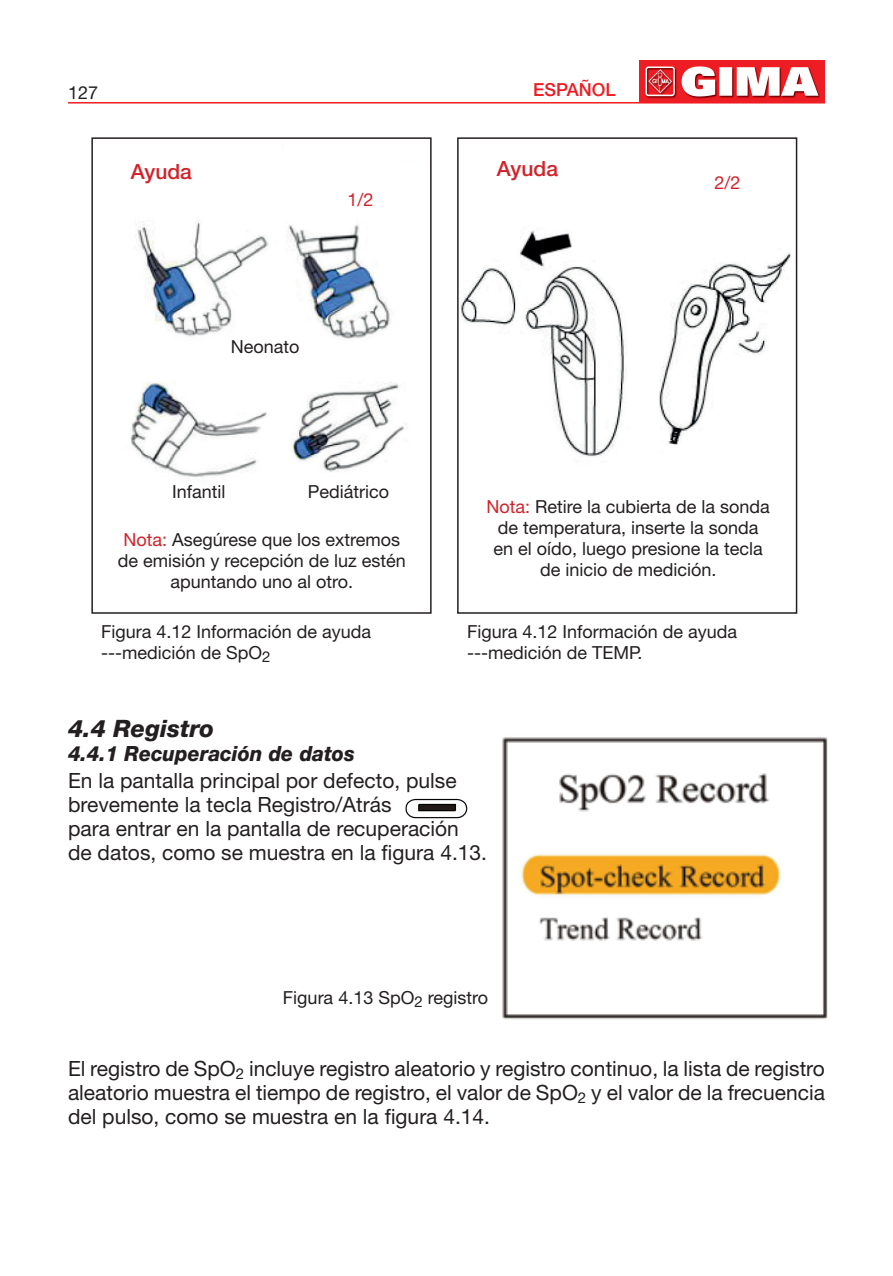
<style>
.page{position:relative;width:893px;height:1276px;background:#fff}
.page>*{position:absolute;margin:0;border:0;box-sizing:border-box;transform-origin:0 0}
.sottocapitolo{font:italic 800 24px "Helvetica Neue LT Std";color:#231f20}
.t1{font:21px/24px "Helvetica Neue LT Std";color:#231f20;text-align:justify}
.t2{font:italic 800 21px "Helvetica Neue LT Std";color:#231f20;scale:.95 1}
.t3{font:500 21px "Helvetica Neue LT Std";color:#d1232a}
.t4{font:18px/21px "Helvetica Neue LT Std";color:#231f20;text-align:center}
.t5{font:500 18px "Helvetica Neue LT Std";color:#ee1d23}
.t6{font:18px "Helvetica Neue LT Std";color:#d1232a}
.s1{color:#d1232a}
</style>
<div class="page">
<hr style="left:68px;top:102px;width:757px;height:2px;background:#ee1d23">
<img style="left:639px;top:61px;width:185px;height:41px">
<img style="left:405px;top:798px;width:63px;height:21px">
<img style="left:130px;top:222px;width:277px;height:257px">
<div style="left:91px;top:137px;width:341px;height:477px;border:2px solid #231f20"></div>
<img style="left:460px;top:231px;width:331px;height:226px">
<div style="left:457px;top:137px;width:340px;height:477px;border:2px solid #231f20"></div>
<img style="left:502px;top:737px;width:326px;height:283px">
<p class="t4" style="left:68px;top:82px;width:32px">127</p>
<p class="t3" style="left:131px;top:159px;width:63px">Ayuda</p>
<p class="t6" style="left:347px;top:189px;width:28px">1/2</p>
<p class="t4" style="left:231px;top:336px;width:70px">Neonato</p>
<p class="t4" style="left:172px;top:481px;width:55px">Infantil</p>
<p class="t4" style="left:308px;top:481px;width:83px">Pediátrico</p>
<p class="t4" style="left:123px;top:529px;width:278px"><span class="s1">Nota:</span> Asegúrese que los extremos</p>
<p class="t4" style="left:118px;top:550px;width:290px">de emisión y recepción de luz estén apuntando uno al otro.</p>
<p class="t5" style="left:533px;top:79px;width:84px">ESPAÑOL</p>
<p class="t3" style="left:497px;top:156px;width:63px">Ayuda</p>
<p class="t6" style="left:714px;top:171px;width:28px">2/2</p>
<p class="t4" style="left:487px;top:496px;width:285px"><span class="s1">Nota:</span> Retire la cubierta de la sonda</p>
<p class="t4" style="left:498px;top:517px;width:262px">de temperatura, inserte la sonda</p>
<p class="t4" style="left:494px;top:538px;width:271px">en el oído, luego presione la tecla</p>
<p class="t4" style="left:540px;top:559px;width:178px">de inicio de medición.</p>
<p class="t4" style="left:101px;top:621px;width:272px">Figura 4.12 Información de ayuda</p>
<p class="t4" style="left:467px;top:621px;width:272px">Figura 4.12 Información de ayuda</p>
<p class="t4" style="left:101px;top:642px;width:171px">---medición de SpO<sub>2</sub></p>
<p class="t4" style="left:467px;top:642px;width:177px">---medición de TEMP.</p>
<p class="sottocapitolo" style="left:68px;top:714px;width:148px">4.4 Registro</p>
<p class="t2" style="left:68px;top:741px;width:303px">4.4.1 Recuperación de datos</p>
<p class="t1" style="left:68px;top:768px;width:390px">En la pantalla principal por defecto, pulse</p>
<p class="t1" style="left:68px;top:792px;width:325px">brevemente la tecla Registro/Atrás</p>
<p class="t1" style="left:68px;top:816px;width:392px">para entrar en la pantalla de recuperación</p>
<p class="t1" style="left:68px;top:840px;width:420px">de datos, como se muestra en la figura 4.13.</p>
<p class="t4" style="left:283px;top:987px;width:207px">Figura 4.13 SpO<sub>2</sub> registro</p>
<p class="t1" style="left:68px;top:1056px;width:758px">El registro de SpO<sub>2</sub> incluye registro aleatorio y registro continuo, la lista de registro aleatorio muestra el tiempo de registro, el valor de SpO<sub>2</sub> y el valor de la frecuencia del pulso, como se muestra en la figura 4.14.</p>
</div>
